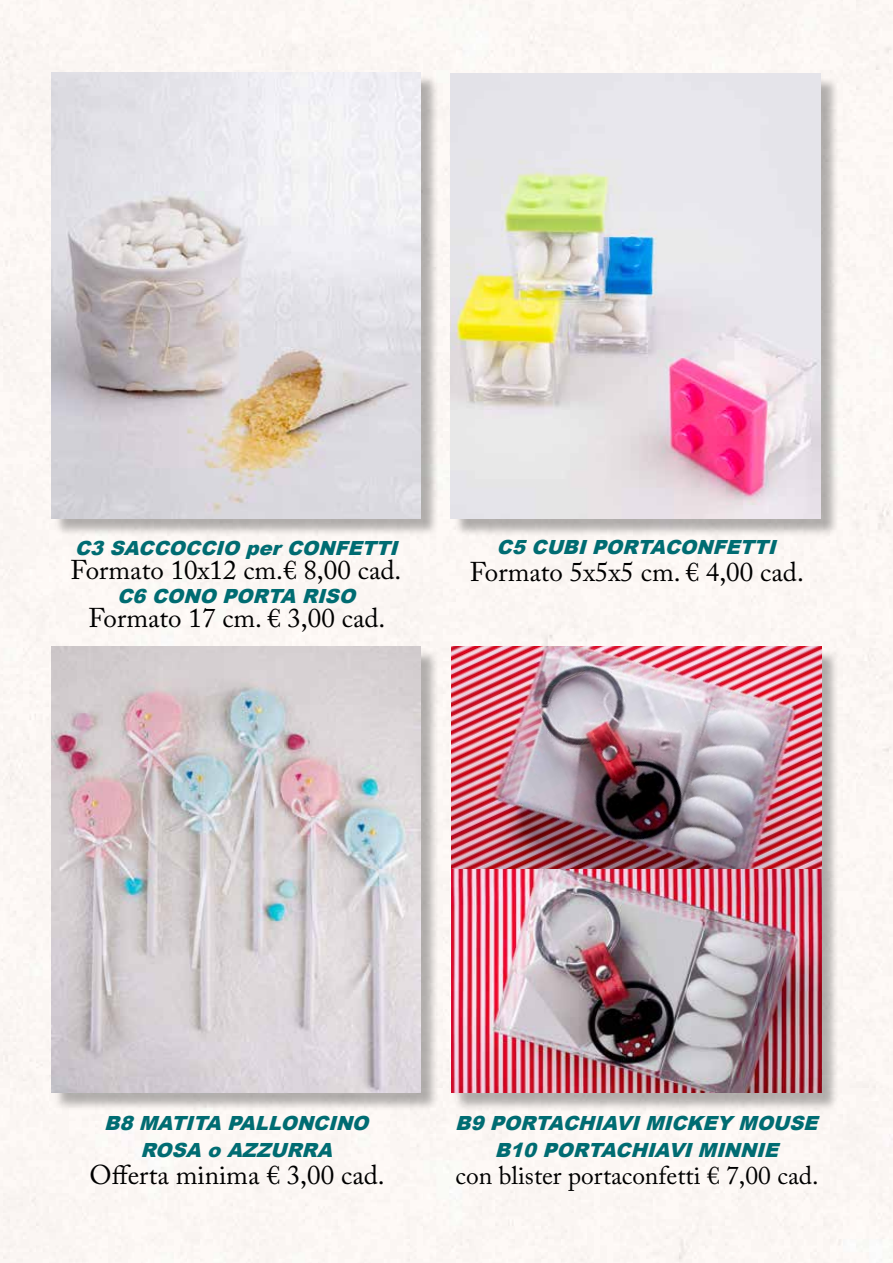
<style>
.page{position:relative;width:893px;height:1263px;background:#fbf6f3}
.page>*{position:absolute;margin:0;border:0;box-sizing:border-box;transform-origin:0 0}
.t1{font:27px "Adobe Caslon Pro";color:#000}
.t2{font:25.5px "Adobe Caslon Pro";color:#000}
.t3{font:italic 900 19.5px/27px "Arial";color:#006c72;text-align:center}
</style>
<div class="page">
<div style="left:453px;top:76px;width:386px;height:461px;background:#000;opacity:.3"></div>
<img style="left:451px;top:73px;width:370px;height:446px">
<div style="left:453px;top:649px;width:387px;height:239px;background:#000;opacity:.3"></div>
<img style="left:451px;top:646px;width:370px;height:447px">
<div style="left:453px;top:872px;width:387px;height:240px;background:#000;opacity:.3"></div>
<div style="left:53px;top:75px;width:386px;height:462px;background:#000;opacity:.3"></div>
<img style="left:51px;top:72px;width:370px;height:446px">
<div style="left:53px;top:649px;width:386px;height:462px;background:#000;opacity:.3"></div>
<img style="left:51px;top:646px;width:370px;height:447px">
<p class="t3" style="left:75px;top:534px;width:331px">C3SACCOCCIO perCONFETTI</p>
<h1 class="t1" style="left:71px;top:554px;width:332px">Formato 10x12 cm.€ 8,00 cad.</h1>
<p class="t3" style="left:117px;top:582px;width:247px">C6CONO PORTA RISO</p>
<h1 class="t1" style="left:88px;top:602px;width:298px">Formato 17 cm. € 3,00 cad.</h1>
<p class="t3" style="left:496px;top:533px;width:287px">C5CUBIPORTACONFETTI</p>
<h1 class="t1" style="left:470px;top:556px;width:336px">Formato 5x5x5 cm. € 4,00 cad.</h1>
<p class="t3" style="left:104px;top:1109px;width:273px">B8MATITA PALLONCINO<br>ROSA oAZZURRA</p>
<h1 class="t1" style="left:90px;top:1159px;width:297px">Offerta minima € 3,00 cad.</h1>
<p class="t3" style="left:455px;top:1109px;width:371px">B9PORTACHIAVIMICKEY MOUSE<br>B10PORTACHIAVIMINNIE</p>
<h2 class="t2" style="left:456px;top:1160px;width:365px">con blister portaconfetti € 7,00 cad.</h2>
</div>
